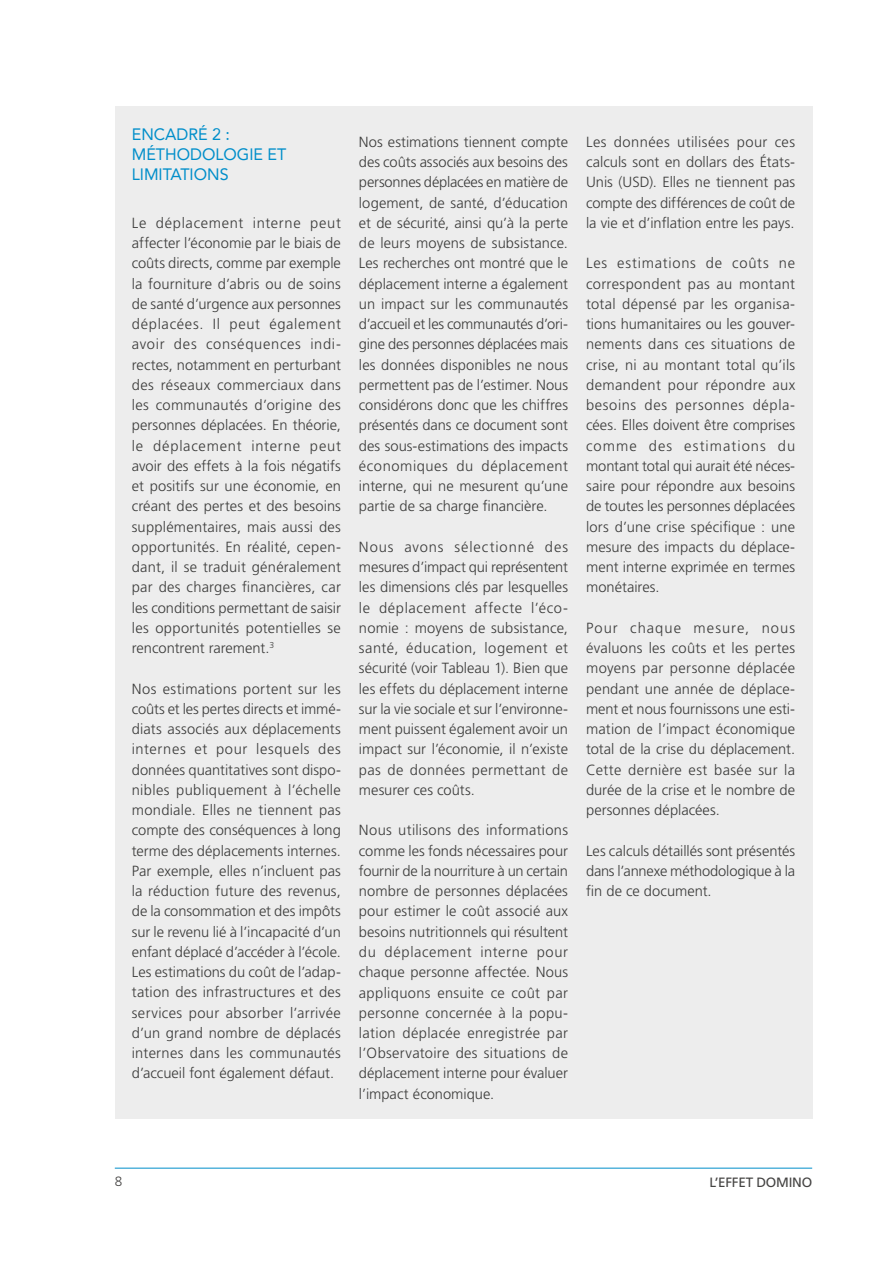
<style>
.page{position:relative;width:893px;height:1263px;background:#fff}
.page>*{position:absolute;margin:0;border:0;box-sizing:border-box;transform-origin:0 0}
.t1{font:16.5px/19.8px "Avenir";color:#008eca}
.t2{font:300 14.7px/20.2px "Frutiger LT Std";color:#3c3c3b;text-align:justify}
.t3{font:13.5px "Frutiger LT Std";letter-spacing:-.02em;color:#444342}
.t4{font:300 13.5px "Frutiger LT Std";color:#444342}
</style>
<div class="page">
<hr style="left:115px;top:1168px;width:697px;height:1px;background:#008eca">
<div style="left:115px;top:107px;width:697px;height:1012px;background:#ededed"></div>
<p class="t1" style="left:132px;top:124px;width:156px">ENCADRÉ 2 :<br>MÉTHODOLOGIE ET<br>LIMITATIONS</p>
<p class="t2" style="left:132px;top:213px;width:211px">Le déplacement interne peut affecter l’économie par le biais de coûts directs, comme par exemple la fourniture d’abris ou de soins de santé d’urgence aux personnes déplacées. Il peut également avoir des conséquences indi&shy;rectes, notamment en perturbant des réseaux commerciaux dans les communautés d’origine des personnes déplacées. En théorie, le déplacement interne peut avoir des effets à la fois négatifs et positifs sur une économie, en créant des pertes et des besoins supplémentaires, mais aussi des opportunités. En réalité, cepen&shy;dant, il se traduit généralement par des charges financières, car les conditions permettant de saisir les opportunités potentielles se rencontrent rarement.<sup>3</sup></p>
<p class="t2" style="left:132px;top:679px;width:211px">Nos estimations portent sur les coûts et les pertes directs et immé&shy;diats associés aux déplacements internes et pour lesquels des données quantitatives sont dispo&shy;nibles publiquement à l’échelle mondiale. Elles ne tiennent pas compte des conséquences à long terme des déplacements internes.<br>Par exemple, elles n’incluent pas la réduction future des revenus, de la consommation et des impôts sur le revenu lié à l’incapacité d’un enfant déplacé d’accéder à l’école.<br>Les estimations du coût de l’adap&shy;tation des infrastructures et des services pour absorber l’arrivée d’un grand nombre de déplacés internes dans les communautés d’accueil font également défaut.</p>
<p class="t2" style="left:359px;top:132px;width:211px">Nos estimations tiennent compte des coûts associés aux besoins des personnes déplacées en matière de logement, de santé, d’éducation et de sécurité, ainsi qu’à la perte de leurs moyens de subsistance.<br>Les recherches ont montré que le déplacement interne a également un impact sur les communautés d’accueil et les communautés d’ori&shy;gine des personnes déplacées mais les données disponibles ne nous permettent pas de l’estimer. Nous considérons donc que les chiffres présentés dans ce document sont des sous-estimations des impacts économiques du déplacement interne, qui ne mesurent qu’une partie de sa charge financière.</p>
<p class="t2" style="left:359px;top:537px;width:211px">Nous avons sélectionné des mesures d’impact qui représentent les dimensions clés par lesquelles le déplacement affecte l’éco&shy;nomie : moyens de subsistance, santé, éducation, logement et sécurité (voir Tableau 1). Bien que les effets du déplacement interne sur la vie sociale et sur l’environne&shy;ment puissent également avoir un impact sur l’économie, il n’existe pas de données permettant de mesurer ces coûts.</p>
<p class="t2" style="left:359px;top:820px;width:211px">Nous utilisons des informations comme les fonds nécessaires pour fournir de la nourriture à un certain nombre de personnes déplacées pour estimer le coût associé aux besoins nutritionnels qui résultent du déplacement interne pour chaque personne affectée. Nous appliquons ensuite ce coût par personne concernée à la popu&shy;lation déplacée enregistrée par l’Observatoire des situations de déplacement interne pour évaluer l’impact économique.</p>
<p class="t2" style="left:586px;top:132px;width:211px">Les données utilisées pour ces calculs sont en dollars des États-Unis (USD). Elles ne tiennent pas compte des différences de coût de la vie et d’inflation entre les pays.</p>
<p class="t2" style="left:586px;top:253px;width:211px">Les estimations de coûts ne correspondent pas au montant total dépensé par les organisa&shy;tions humanitaires ou les gouver&shy;nements dans ces situations de crise, ni au montant total qu’ils demandent pour répondre aux besoins des personnes dépla&shy;cées. Elles doivent être comprises comme des estimations du montant total qui aurait été néces&shy;saire pour répondre aux besoins de toutes les personnes déplacées lors d’une crise spécifique : une mesure des impacts du déplace&shy;ment interne exprimée en termes monétaires.</p>
<p class="t2" style="left:586px;top:618px;width:211px">Pour chaque mesure, nous évaluons les coûts et les pertes moyens par personne déplacée pendant une année de déplace&shy;ment et nous fournissons une esti&shy;mation de l’impact économique total de la crise du déplacement.<br>Cette dernière est basée sur la durée de la crise et le nombre de personnes déplacées.</p>
<p class="t2" style="left:586px;top:841px;width:211px">Les calculs détaillés sont présentés dans l’annexe méthodologique à la fin de ce document.</p>
<p class="t4" style="left:115px;top:1174px;width:9px">8</p>
<p class="t3" style="left:709px;top:1174px;width:104px">L’EFFET DOMINO</p>
</div>
